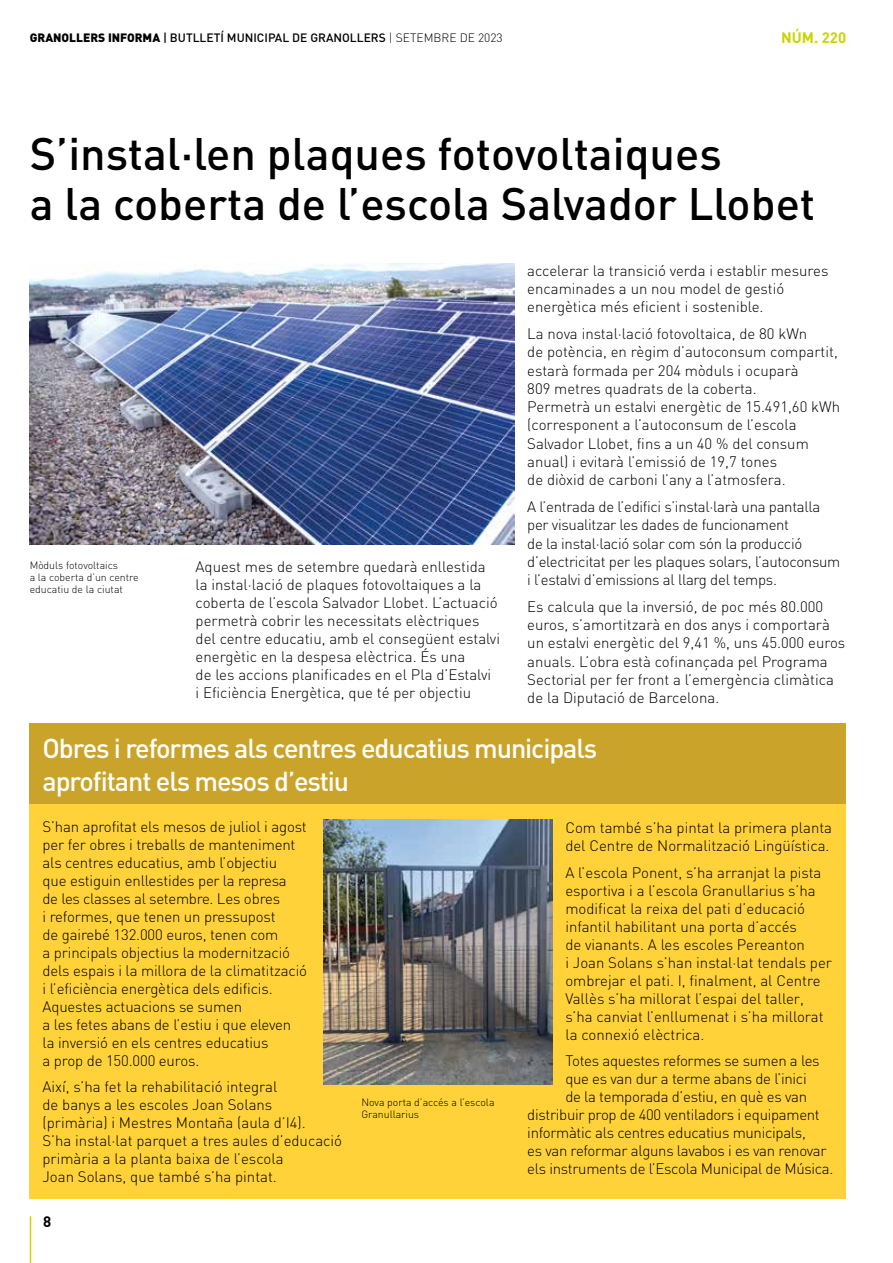
<style>
.page{position:relative;width:893px;height:1263px;background:#fff}
.page>*{position:absolute;margin:0;border:0;box-sizing:border-box;transform-origin:0 0}
.t1{font:500 45px/49.5px "DIN";color:#000}
.t2{font:500 27px/32.4px "DIN";letter-spacing:-.04em;color:#fff}
.t3{font:300 15px/18px "DIN";color:#000}
.t4{font:300 15px/18.3px "DIN";letter-spacing:-.02em;color:#000}
.t5{font:700 15px "DIN";color:#cad400}
.t6{font:700 15px "DIN";color:#000}
.t7{font:500 12px "DIN";color:#000}
.t8{font:300 10.5px/12px "DIN";color:#000}
.s1{font-weight:900}
.s2{font-weight:300}
</style>
<div class="page">
<div style="left:30px;top:723px;width:816px;height:475px;background:#ffd239"></div>
<div style="left:30px;top:723px;width:816px;height:81px;background:#caa42a"></div>
<img style="left:30px;top:264px;width:484px;height:280px">
<img style="left:323px;top:820px;width:230px;height:264px">
<hr style="left:30px;top:1216px;width:1px;height:47px;background:#cad400">
<p class="t7" style="left:30px;top:30px;width:474px"><span class="s1">GRANOLLERS INFORMA</span> | BUTLLETÍ MUNICIPAL DE GRANOLLERS <span class="s2">| SETEMBRE DE 2023</span></p>
<p class="t5" style="left:781px;top:27px;width:67px">NÚM. 220</p>
<h1 class="t1" style="left:30px;top:128px;width:787px">S’instal·len plaques fotovoltaiques<br>a la coberta de l’escola Salvador Llobet</h1>
<p class="t3" style="left:527px;top:261px;width:303px">accelerar la transició verda i establir mesures encaminades a un nou model de gestió energètica més eficient i sostenible.</p>
<p class="t3" style="left:527px;top:324px;width:314px">La nova instal·lació fotovoltaica, de 80 kWn<br>de potència, en règim d’autoconsum compartit, estarà formada per 204 mòduls i ocuparà<br>809 metres quadrats de la coberta.<br>Permetrà un estalvi energètic de 15.491,60 kWh (corresponent a l’autoconsum de l’escola Salvador Llobet, fins a un 40 % del consum anual) i evitarà l’emissió de 19,7 tones<br>de diòxid de carboni l’any a l’atmosfera.</p>
<p class="t4" style="left:527px;top:497px;width:315px">A l’entrada de l’edifici s’instal·larà una pantalla per visualitzar les dades de funcionament<br>de la instal·lació solar com són la producció d’electricitat per les plaques solars, l’autoconsum i l’estalvi d’emissions al llarg del temps.</p>
<p class="t3" style="left:527px;top:597px;width:320px">Es calcula que la inversió, de poc més 80.000 euros, s’amortitzarà en dos anys i comportarà un estalvi energètic del 9,41 %, uns 45.000 euros anuals. L’obra està cofinançada pel Programa Sectorial per fer front a l’emergència climàtica de la Diputació de Barcelona.</p>
<h2 class="t2" style="left:43px;top:731px;width:556px">Obres i reformes als centres educatius municipals aprofitant els mesos d’estiu</h2>
<p class="t8" style="left:30px;top:559px;width:110px">Mòduls fotovoltaics<br>a la coberta d’un centre educatiu de la ciutat</p>
<p class="t3" style="left:196px;top:558px;width:306px">Aquest mes de setembre quedarà enllestida la instal·lació de plaques fotovoltaiques a la coberta de l’escola Salvador Llobet. L’actuació permetrà cobrir les necessitats elèctriques del centre educatiu, amb el consegüent estalvi energètic en la despesa elèctrica. És una<br>de les accions planificades en el Pla d’Estalvi<br>i Eficiència Energètica, que té per objectiu</p>
<p class="t3" style="left:43px;top:817px;width:266px">S’han aprofitat els mesos de juliol i agost per fer obres i treballs de manteniment als centres educatius, amb l’objectiu<br>que estiguin enllestides per la represa<br>de les classes al setembre. Les obres<br>i reformes, que tenen un pressupost<br>de gairebé 132.000 euros, tenen com<br>a principals objectius la modernització dels espais i la millora de la climatització i l’eficiència energètica dels edificis.<br>Aquestes actuacions se sumen<br>a les fetes abans de l’estiu i que eleven la inversió en els centres educatius<br>a prop de 150.000 euros.</p>
<p class="t3" style="left:43px;top:1078px;width:301px">Així, s’ha fet la rehabilitació integral<br>de banys a les escoles Joan Solans<br>(primària) i Mestres Montaña (aula d’I4).<br>S’ha instal·lat parquet a tres aules d’educació primària a la planta baixa de l’escola<br>Joan Solans, que també s’ha pintat.</p>
<p class="t6" style="left:43px;top:1212px;width:10px">8</p>
<p class="t8" style="left:361px;top:1095px;width:135px;line-height:12.6px">Nova porta d’accés a l’escola<br>Granullarius</p>
<p class="t3" style="left:565px;top:819px;width:268px">Com també s’ha pintat la primera planta del Centre de Normalització Lingüística.</p>
<p class="t3" style="left:565px;top:863px;width:268px">A l’escola Ponent, s’ha arranjat la pista esportiva i a l’escola Granullarius s’ha modificat la reixa del pati d’educació infantil habilitant una porta d’accés<br>de vianants. A les escoles Pereanton<br>i Joan Solans s’han instal·lat tendals per ombrejar el pati. I, finalment, al Centre Vallès s’ha millorat l’espai del taller, s’ha canviat l’enllumenat i s’ha millorat la connexió elèctrica.</p>
<p class="t4" style="left:565px;top:1051px;width:256px">Totes aquestes reformes se sumen a les</p>
<p class="t4" style="left:565px;top:1069px;width:243px">que es van dur a terme abans de l’inici</p>
<p class="t4" style="left:565px;top:1087px;width:243px">de la temporada d’estiu, en què es van</p>
<p class="t4" style="left:527px;top:1105px;width:294px">distribuir prop de 400 ventiladors i equipament</p>
<p class="t4" style="left:527px;top:1123px;width:280px">informàtic als centres educatius municipals,</p>
<p class="t4" style="left:527px;top:1141px;width:301px">es van reformar alguns lavabos i es van renovar</p>
<p class="t4" style="left:527px;top:1159px;width:308px">els instruments de l’Escola Municipal de Música.</p>
</div>
